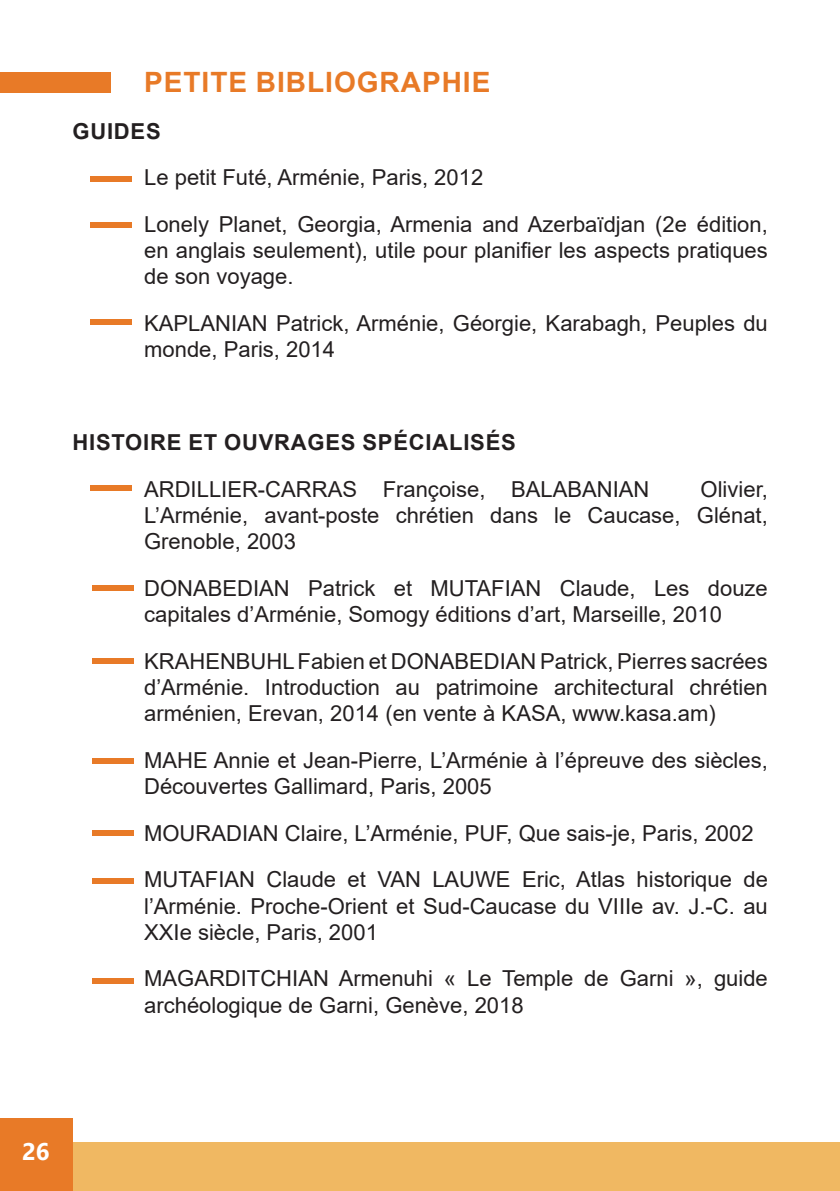
<style>
.page{position:relative;width:840px;height:1191px;background:#fff}
.page>*{position:absolute;margin:0;border:0;box-sizing:border-box;transform-origin:0 0}
.t1{font:700 28px "Arial";letter-spacing:.035em;color:#e87a27}
.t2{font:700 24px "Segoe UI";color:#fff}
.t3{font:22px/26.4px "Arial";color:#231f20;text-align:justify}
.t4{font:700 22px "Arial";letter-spacing:.035em;color:#231f20}
</style>
<div class="page">
<div style="left:0;top:1142px;width:839px;height:49px;background:#f0b862"></div>
<div style="left:0;top:1119px;width:73px;height:72px;background:#e87a27"></div>
<div style="left:90px;top:485px;width:42px;height:6px;background:#e87a27"></div>
<div style="left:0;top:72px;width:111px;height:21px;background:#e87a27"></div>
<div style="left:90px;top:176px;width:42px;height:6px;background:#e87a27"></div>
<div style="left:90px;top:222px;width:42px;height:6px;background:#e87a27"></div>
<div style="left:90px;top:319px;width:42px;height:6px;background:#e87a27"></div>
<div style="left:92px;top:585px;width:42px;height:6px;background:#e87a27"></div>
<div style="left:92px;top:658px;width:42px;height:6px;background:#e87a27"></div>
<div style="left:92px;top:758px;width:42px;height:6px;background:#e87a27"></div>
<div style="left:92px;top:830px;width:42px;height:6px;background:#e87a27"></div>
<div style="left:92px;top:878px;width:42px;height:6px;background:#e87a27"></div>
<div style="left:92px;top:977px;width:42px;height:6px;background:#e87a27"></div>
<p class="t1" style="left:144px;top:63px;width:347px">PETITE BIBLIOGRAPHIE</p>
<p class="t4" style="left:72px;top:116px;width:90px">GUIDES</p>
<p class="t3" style="left:144px;top:164px;width:340px">Le petit Futé, Arménie, Paris, 2012</p>
<p class="t3" style="left:144px;top:211px;width:625px">Lonely Planet, Georgia, Armenia and Azerbaïdjan (2e édition, en anglais seulement), utile pour planifier les aspects pratiques de son voyage.</p>
<p class="t3" style="left:144px;top:310px;width:625px">KAPLANIAN Patrick, Arménie, Géorgie, Karabagh, Peuples du monde, Paris, 2014</p>
<p class="t4" style="left:72px;top:427px;width:444px">HISTOIRE ET OUVRAGES SPÉCIALISÉS</p>
<p class="t3" style="left:144px;top:475px;width:506px">ARDILLIER-CARRAS Françoise, BALABANIAN</p>
<p class="t3" style="left:144px;top:475px;width:625px;text-indent:556px">Olivier, L’Arménie, avant-poste chrétien dans le Caucase, Glénat, Grenoble, 2003</p>
<p class="t3" style="left:144px;top:575px;width:625px">DONABEDIAN Patrick et MUTAFIAN Claude, Les douze capitales d’Arménie, Somogy éditions d’art, Marseille, 2010</p>
<p class="t3" style="left:144px;top:647px;width:625px">KRAHENBUHL Fabien et DONABEDIAN Patrick, Pierres sacrées d’Arménie. Introduction au patrimoine architectural chrétien arménien, Erevan, 2014 (en vente à KASA, www.kasa.am)</p>
<p class="t3" style="left:144px;top:747px;width:625px">MAHE Annie et Jean-Pierre, L’Arménie à l’épreuve des siècles,<br>Découvertes Gallimard, Paris, 2005</p>
<p class="t3" style="left:144px;top:819px;width:610px">MOURADIAN Claire, L’Arménie, PUF, Que sais-je, Paris, 2002</p>
<p class="t3" style="left:144px;top:866px;width:625px">MUTAFIAN Claude et VAN LAUWE Eric, Atlas historique de l’Arménie. Proche-Orient et Sud-Caucase du VIIIe av. J.-C. au XXIe siècle, Paris, 2001</p>
<p class="t3" style="left:144px;top:965px;width:625px">MAGARDITCHIAN Armenuhi « Le Temple de Garni », guide archéologique de Garni, Genève, 2018</p>
<p class="t2" style="left:22px;top:1129px;width:29px">26</p>
</div>
